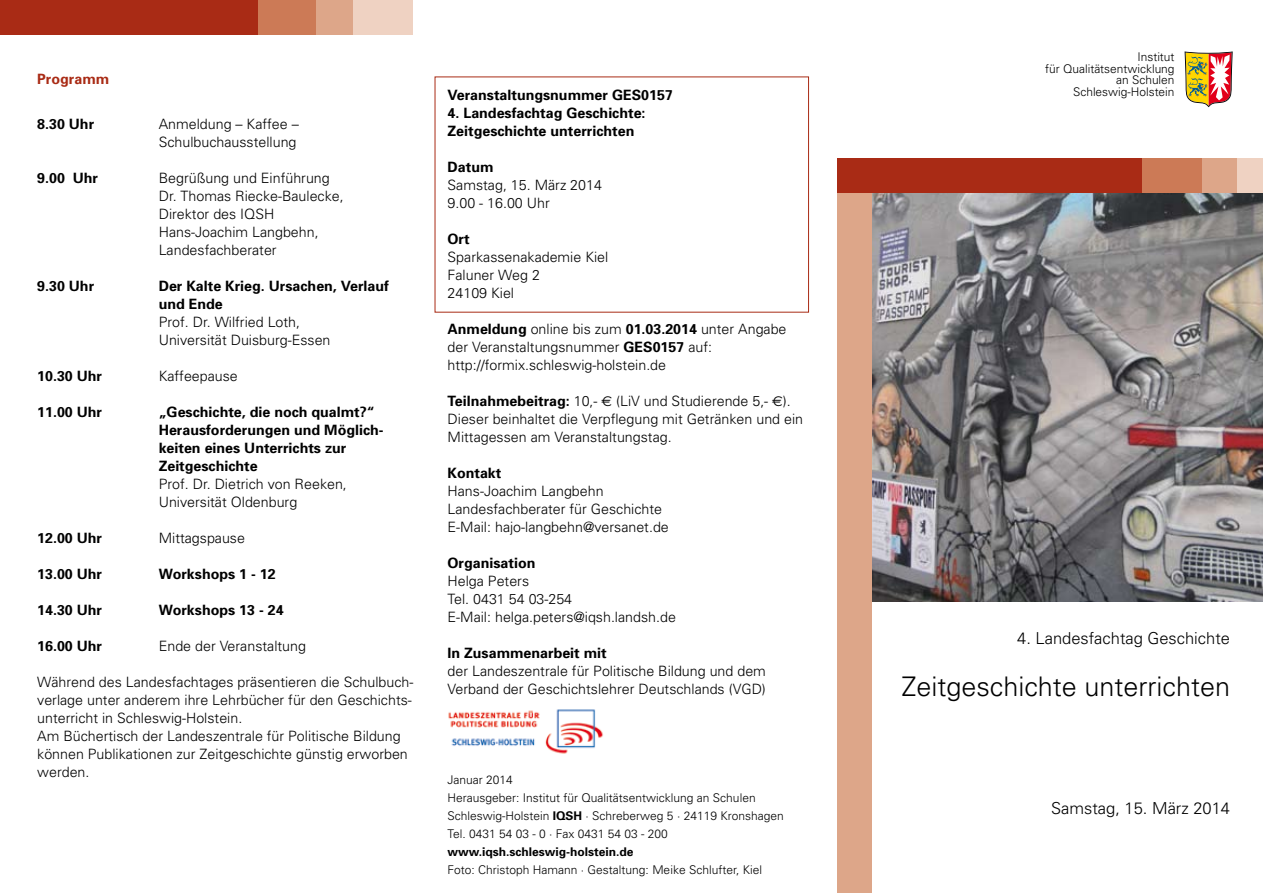
<style>
.page{position:relative;width:1263px;height:893px;background:#fff}
.page>*{position:absolute;margin:0;border:0;box-sizing:border-box;transform-origin:0 0}
.t1{font:300 27px "Univers";color:#000}
.t2{font:300 16.5px "Univers";color:#000}
.t3{font:300 14.25px/18px "Univers";color:#000}
.t4{font:700 14.25px/18px "Univers";color:#000}
.t5{font:700 14.25px "Univers";color:#a92b15}
.t6{font:300 12px/11.7px "Univers";color:#000;text-align:right}
.t7{font:700 12px "Univers";color:#000}
.s1{font-weight:700}
.s2{font-family:"Euro Sans";font-weight:400}
</style>
<div class="page">
<img style="left:872px;top:192px;width:391px;height:409px">
<div style="left:838px;top:186px;width:34px;height:707px;background:#dda689"></div>
<svg style="left:1184px;top:51px;width:49px;height:56px"></svg>
<div style="left:838px;top:158px;width:304px;height:34px;background:#a92b15"></div>
<div style="left:0;top:0;width:258px;height:34px;background:#a92b15"></div>
<div style="left:1201px;top:158px;width:36px;height:34px;background:#dda689"></div>
<div style="left:315px;top:0;width:38px;height:34px;background:#dda689"></div>
<div style="left:1142px;top:158px;width:59px;height:34px;background:#cc7a56"></div>
<div style="left:258px;top:0;width:58px;height:34px;background:#cc7a56"></div>
<div style="left:1237px;top:158px;width:26px;height:34px;background:#efd2c2"></div>
<div style="left:353px;top:0;width:59px;height:34px;background:#efd2c2"></div>
<img style="left:448px;top:709px;width:155px;height:45px">
<p class="t5" style="left:37px;top:70px;width:74px">Programm</p>
<p class="t4" style="left:37px;top:114px;width:59px">8.30 Uhr</p>
<p class="t3" style="left:159px;top:115px;width:142px">Anmeldung – Kaffee –<br>Schulbuchausstellung</p>
<p class="t4" style="left:37px;top:168px;width:62px">9.00 Uhr</p>
<p class="t3" style="left:159px;top:169px;width:187px">Begrüßung und Einführung<br>Dr. Thomas Riecke-Baulecke,<br>Direktor des IQSH<br>Hans-Joachim Langbehn,<br>Landesfachberater</p>
<p class="t4" style="left:37px;top:276px;width:59px">9.30 Uhr</p>
<p class="t4" style="left:159px;top:276px;width:232px">Der Kalte Krieg. Ursachen, Verlauf und Ende</p>
<p class="t3" style="left:159px;top:312px;width:173px">Prof. Dr. Wilfried Loth,<br>Universität Duisburg-Essen</p>
<p class="t4" style="left:37px;top:366px;width:66px">10.30 Uhr</p>
<p class="t3" style="left:159px;top:366px;width:81px">Kaffeepause</p>
<p class="t4" style="left:37px;top:402px;width:66px">11.00 Uhr</p>
<p class="t4" style="left:159px;top:402px;width:226px">„Geschichte, die noch qualmt?“<br>Herausforderungen und Möglich&shy;keiten eines Unterrichts zur<br>Zeitgeschichte</p>
<p class="t3" style="left:159px;top:474px;width:190px">Prof. Dr. Dietrich von Reeken,<br>Universität Oldenburg</p>
<p class="t4" style="left:37px;top:528px;width:66px">12.00 Uhr</p>
<p class="t3" style="left:159px;top:528px;width:88px">Mittagspause</p>
<p class="t4" style="left:37px;top:564px;width:66px">13.00 Uhr</p>
<p class="t4" style="left:159px;top:564px;width:118px">Workshops 1 - 12</p>
<p class="t4" style="left:37px;top:600px;width:66px">14.30 Uhr</p>
<p class="t4" style="left:159px;top:600px;width:126px">Workshops 13 - 24</p>
<p class="t4" style="left:37px;top:636px;width:66px">16.00 Uhr</p>
<p class="t3" style="left:159px;top:636px;width:149px">Ende der Veranstaltung</p>
<p class="t3" style="left:37px;top:672px;width:378px">Während des Landesfachtages präsentieren die Schulbuch&shy;verlage unter anderem ihre Lehrbücher für den Geschichts&shy;unterricht in Schleswig-Holstein.<br>Am Büchertisch der Landeszentrale für Politische Bildung können Publikationen zur Zeitgeschichte günstig erworben werden.</p>
<p class="t4" style="left:448px;top:86px;width:227px">Veranstaltungsnummer GES0157</p>
<p class="t4" style="left:448px;top:104px;width:199px">4. Landesfachtag Geschichte:<br>Zeitgeschichte unterrichten</p>
<p class="t4" style="left:448px;top:158px;width:47px">Datum</p>
<p class="t3" style="left:448px;top:176px;width:156px">Samstag, 15. März 2014<br>9.00 - 16.00 Uhr</p>
<p class="t4" style="left:448px;top:230px;width:24px">Ort</p>
<p class="t3" style="left:448px;top:248px;width:162px">Sparkassenakademie Kiel<br>Faluner Weg 2<br>24109 Kiel</p>
<p class="t3" style="left:448px;top:320px;width:340px"><span class="s1">Anmeldung</span> online bis zum <span class="s1">01.03.2014</span> unter Angabe der Veranstaltungsnummer <span class="s1">GES0157</span> auf: http://formix.schleswig-holstein.de</p>
<p class="t3" style="left:448px;top:392px;width:357px"><span class="s1">Teilnahmebeitrag:</span> 10,- <span class="s2">€</span> (LiV und Studierende 5,- <span class="s2">€</span>).<br>Dieser beinhaltet die Verpflegung mit Getränken und ein<br>Mittagessen am Veranstaltungstag.</p>
<p class="t4" style="left:448px;top:464px;width:55px">Kontakt</p>
<p class="t3" style="left:448px;top:482px;width:223px">Hans-Joachim Langbehn<br>Landesfachberater für Geschichte<br>E-Mail: hajo-langbehn@versanet.de</p>
<p class="t4" style="left:448px;top:554px;width:89px">Organisation</p>
<p class="t3" style="left:448px;top:572px;width:230px">Helga Peters<br>Tel. 0431 54 03-254<br>E-Mail: helga.peters@iqsh.landsh.de</p>
<p class="t4" style="left:448px;top:644px;width:161px">In Zusammenarbeit mit</p>
<p class="t3" style="left:448px;top:662px;width:320px">der Landeszentrale für Politische Bildung und dem<br>Verband der Geschichtslehrer Deutschlands (VGD)</p>
<p class="t6" style="left:448px;top:771px;width:338px;line-height:18px;text-align:left">Januar 2014<br>Herausgeber: Institut für Qualitätsentwicklung an Schulen Schleswig-Holstein <span class="s1">IQSH</span> · Schreberweg 5 · 24119 Kronshagen Tel. 0431 54 03 - 0 · Fax 0431 54 03 - 200</p>
<p class="t7" style="left:448px;top:844px;width:188px">www.iqsh.schleswig-holstein.de</p>
<p class="t6" style="left:448px;top:864px;width:316px">Foto: Christoph Hamann · Gestaltung: Meike Schlufter, Kiel</p>
<p class="t6" style="left:1045px;top:51px;width:131px">Institut<br>für Qualitätsentwicklung an Schulen<br>Schleswig-Holstein</p>
<p class="t2" style="left:1017px;top:628px;width:214px">4. Landesfachtag Geschichte</p>
<h1 class="t1" style="left:901px;top:670px;width:330px">Zeitgeschichte unterrichten</h1>
<p class="t2" style="left:1051px;top:799px;width:180px">Samstag, 15. März 2014</p>
</div>
